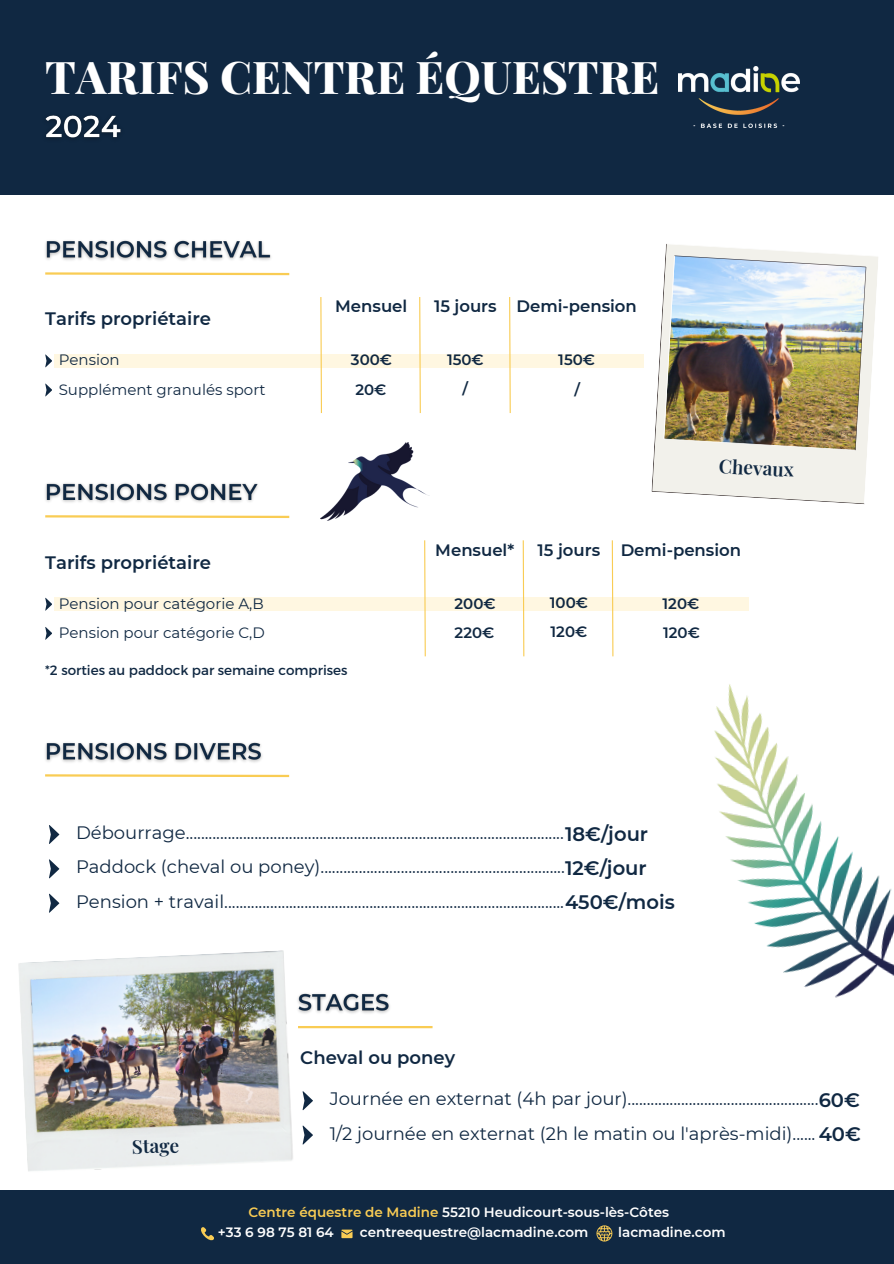
<style>
.page{position:relative;width:894px;height:1264px;background:#fff}
.page>*{position:absolute;margin:0;border:0;box-sizing:border-box;transform-origin:0 0}
.t1{font:800 45px "Playfair Display";color:#fff}
.t2{font:600 19.05px "Playfair Display";color:#102842}
.t3{font:18px "Montserrat";color:#102842}
.t4{font:600 18px "Montserrat";color:#102842}
.t5{font:600 16.5px "Montserrat";color:#102842}
.t6{font:15px "Montserrat";color:#102842}
.t7{font:600 15px "Montserrat";color:#102842}
.t8{font:600 13.5px "Montserrat";color:#fff}
.t9{font:13.5px "Montserrat";color:#102842}
.s1{font-weight:600;font-size:19.5px}
.s2{color:#f9cc54}
</style>
<div class="page">
<div style="left:0;top:0;width:893px;height:194px;background:#102842"></div>
<svg style="left:45px;top:354px;width:7px;height:13px"></svg>
<svg style="left:45px;top:383px;width:7px;height:13px"></svg>
<div style="left:54px;top:354px;width:589px;height:13px;background:#fff7e1"></div>
<svg style="left:319px;top:297px;width:3px;height:116px"></svg>
<svg style="left:45px;top:597px;width:7px;height:13px"></svg>
<svg style="left:45px;top:627px;width:7px;height:12px"></svg>
<div style="left:54px;top:597px;width:694px;height:14px;background:#fff7e1"></div>
<svg style="left:49px;top:825px;width:10px;height:18px"></svg>
<svg style="left:49px;top:859px;width:10px;height:19px"></svg>
<svg style="left:49px;top:893px;width:10px;height:19px"></svg>
<svg style="left:45px;top:774px;width:245px;height:4px"></svg>
<svg style="left:302px;top:1091px;width:10px;height:19px"></svg>
<svg style="left:302px;top:1125px;width:10px;height:19px"></svg>
<div style="left:0;top:1190px;width:893px;height:73px;background:#102842"></div>
<svg style="left:201px;top:1227px;width:13px;height:14px"></svg>
<svg style="left:341px;top:1229px;width:11px;height:9px"></svg>
<svg style="left:596px;top:1225px;width:16px;height:16px"></svg>
<img style="left:678px;top:67px;width:121px;height:61px">
<svg style="left:45px;top:515px;width:245px;height:3px"></svg>
<svg style="left:45px;top:272px;width:245px;height:4px"></svg>
<svg style="left:418px;top:297px;width:3px;height:116px"></svg>
<svg style="left:508px;top:297px;width:3px;height:116px"></svg>
<svg style="left:424px;top:540px;width:2px;height:117px"></svg>
<svg style="left:522px;top:540px;width:3px;height:117px"></svg>
<svg style="left:611px;top:540px;width:3px;height:117px"></svg>
<img style="left:714px;top:684px;width:179px;height:314px">
<img style="left:18px;top:950px;width:275px;height:221px">
<hr style="left:298px;top:1025px;width:134px;height:3px;background:#f9cc54">
<svg style="left:651px;top:299px;width:12px;height:194px"></svg>
<img style="left:663px;top:244px;width:215px;height:260px">
<img style="left:320px;top:442px;width:109px;height:79px">
<img style="left:292px;top:987px;width:98px;height:31px">
<img style="left:45px;top:240px;width:226px;height:21px">
<img style="left:45px;top:483px;width:213px;height:20px">
<img style="left:45px;top:742px;width:217px;height:21px">
<img style="left:45px;top:115px;width:76px;height:23px">
<p class="t1" style="left:45px;top:45px;width:615px">TARIFS CENTRE ÉQUESTRE</p>
<h6 class="t5" style="left:335px;top:296px;width:74px">Mensuel</h6>
<h6 class="t5" style="left:434px;top:296px;width:64px">15 jours</h6>
<h4 class="t5" style="left:516px;top:296px;width:122px">Demi-pension</h4>
<h6 class="t7" style="left:447px;top:350px;width:38px">150€</h6>
<h6 class="t4" style="left:45px;top:308px;width:167px">Tarifs propriétaire</h6>
<p class="t6" style="left:59px;top:351px;width:62px">Pension</p>
<h6 class="t7" style="left:558px;top:351px;width:38px">150€</h6>
<h6 class="t6" style="left:59px;top:380px;width:208px">Supplément granulés sport</h6>
<p class="t7" style="left:574px;top:380px;width:7px">/</p>
<h6 class="t7" style="left:351px;top:351px;width:43px">300€</h6>
<h1 class="t7" style="left:355px;top:380px;width:33px">20€</h1>
<p class="t7" style="left:462px;top:379px;width:7px">/</p>
<p class="t2" style="left:719px;top:452px;width:77px;rotate:3deg">Chevaux</p>
<p class="t5" style="left:435px;top:539px;width:80px">Mensuel*</p>
<p class="t5" style="left:537px;top:539px;width:64px">15 jours</p>
<p class="t7" style="left:549px;top:593px;width:40px">100€</p>
<p class="t5" style="left:620px;top:539px;width:122px">Demi-pension</p>
<h6 class="t4" style="left:45px;top:551px;width:167px">Tarifs propriétaire</h6>
<p class="t6" style="left:59px;top:594px;width:206px">Pension pour catégorie A,B</p>
<p class="t7" style="left:662px;top:594px;width:38px">120€</p>
<h4 class="t7" style="left:663px;top:623px;width:38px">120€</h4>
<h4 class="t9" style="left:45px;top:662px;width:304px">*2 sorties au paddock par semaine comprises</h4>
<h6 class="t7" style="left:454px;top:594px;width:43px">200€</h6>
<h6 class="t6" style="left:59px;top:623px;width:207px">Pension pour catégorie C,D</h6>
<p class="t7" style="left:454px;top:623px;width:41px">220€</p>
<h6 class="t7" style="left:550px;top:623px;width:38px">120€</h6>
<h5 class="t3" style="left:76px;top:821px;width:573px">Débourrage...................................................................................................<span class="s1">18€/jour</span></h5>
<h5 class="t3" style="left:76px;top:855px;width:572px">Paddock (cheval ou poney)................................................................<span class="s1">12€/jour</span></h5>
<h5 class="t3" style="left:76px;top:890px;width:600px">Pension + travail.........................................................................................<span class="s1">450€/mois</span></h5>
<p class="t2" style="left:131px;top:1133px;width:49px;rotate:-2deg">Stage</p>
<h6 class="t4" style="left:300px;top:1046px;width:156px">Cheval ou poney</h6>
<h6 class="t3" style="left:329px;top:1087px;width:531px">Journée en externat (4h par jour)..................................................<span class="s1">60€</span></h6>
<h6 class="t3" style="left:329px;top:1122px;width:532px">1/2 journée en externat (2h le matin ou l'après-midi)...... <span class="s1">40€</span></h6>
<p class="t8" style="left:248px;top:1203px;width:422px"><span class="s2">Centre équestre de Madine</span> 55210 Heudicourt-sous-lès-Côtes</p>
<p class="t8" style="left:218px;top:1223px;width:117px">+33 6 98 75 81 64</p>
<p class="t8" style="left:360px;top:1223px;width:230px">centreequestre@lacmadine.com</p>
<p class="t8" style="left:618px;top:1223px;width:109px">lacmadine.com</p>
</div>
